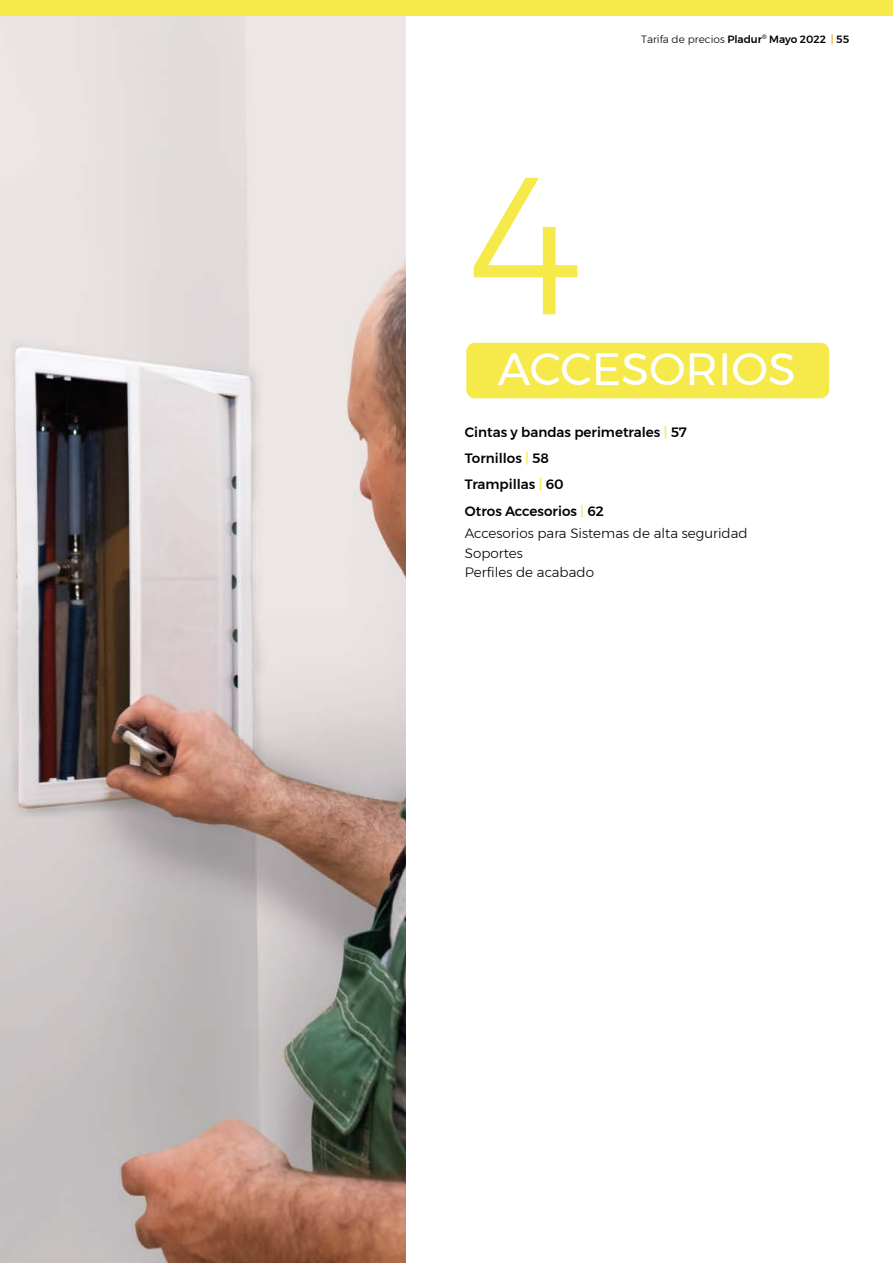
<style>
.page{position:relative;width:893px;height:1263px;background:#fff}
.page>*{position:absolute;margin:0;border:0;box-sizing:border-box;transform-origin:0 0}
.t1{font:300 195px "Montserrat";color:#f6e94a}
.t2{font:45px "Montserrat";color:#fff}
.t3{font:500 13.5px/26.2px "Montserrat";color:#000}
.t4{font:300 13.5px/19.8px "Montserrat";color:#000}
.t5{font:500 10.5px "Montserrat";color:#000}
.s1{font-weight:300}
.s2{color:#f69f14}
.s3{color:#f6e94a}
</style>
<div class="page">
<div style="left:466px;top:343px;width:363px;height:55px;background:#f6e94a;border-radius:9px"></div>
<img style="left:0;top:16px;width:405px;height:1247px">
<div style="left:0;top:0;width:893px;height:16px;background:#f6e94a"></div>
<h1 class="t1" style="left:469px;top:99px;width:115px">4</h1>
<p class="t5" style="left:641px;top:31px;width:210px"><span class="s1">Tarifa de precios</span> Pladur<sup>®</sup> Mayo 2022 <span class="s2">|</span> 55</p>
<h2 class="t2" style="left:498px;top:335px;width:299px">ACCESORIOS</h2>
<p class="t3" style="left:465px;top:419px;width:223px">Cintas y bandas perimetrales <span class="s3">|</span> 57<br>Tornillos <span class="s3">|</span> 58<br>Trampillas <span class="s3">|</span> 60<br>Otros Accesorios <span class="s3">|</span> 62</p>
<p class="t4" style="left:465px;top:523px;width:284px">Accesorios para Sistemas de alta seguridad<br>Soportes<br>Perfiles de acabado</p>
</div>
